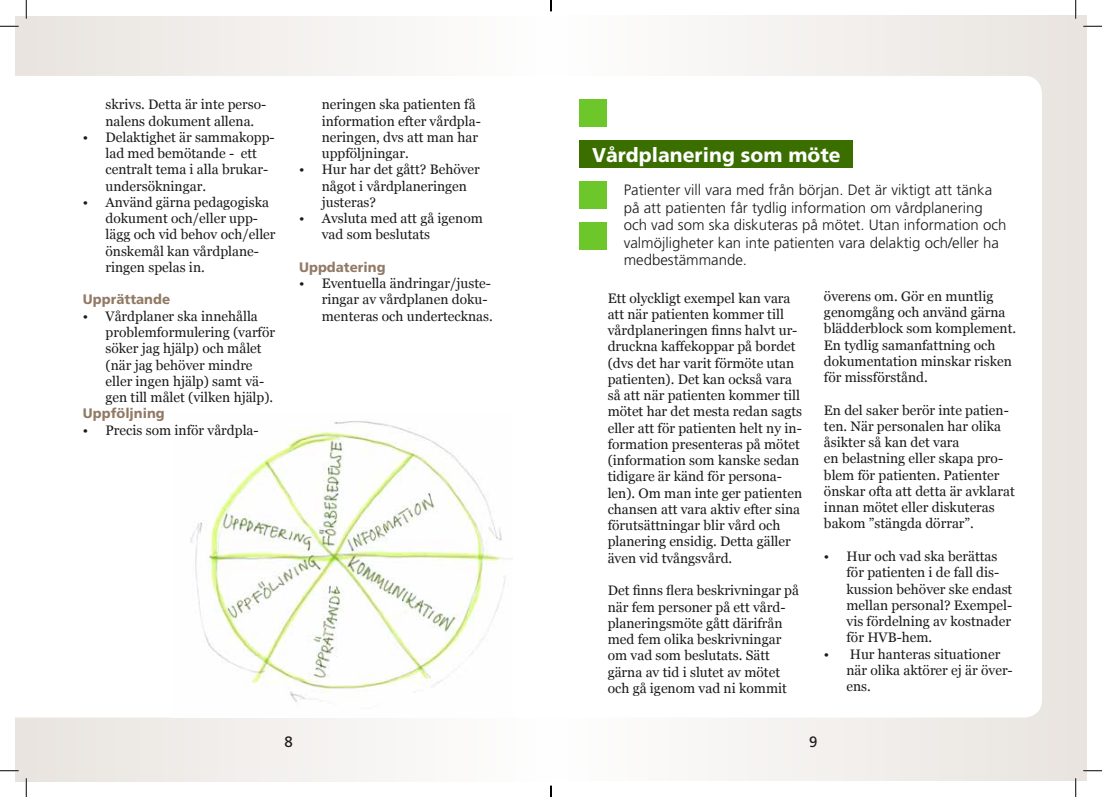
<style>
.page{position:relative;width:1102px;height:797px;background:#fff}
.page>*{position:absolute;margin:0;border:0;box-sizing:border-box;transform-origin:0 0}
.t1{font:800 20px "Frutiger SLLOTF";color:#fff}
.t2{font:300 15px/17.5px "Frutiger SLLOTF";color:#1b1a19}
.t3{font:15px "Frutiger SLLOTF";color:#1b1a19}
.t4{font:13.75px/16.2px "Georgia";color:#1b1a19}
.t5{font:800 13.75px "Frutiger SLLOTF";color:#917a65}
</style>
<div class="page">
<div style="left:16px;top:16px;width:535px;height:765px;background:linear-gradient(to right,#e9e4df,#fefefe)"></div>
<div style="left:551px;top:16px;width:535px;height:765px;background:linear-gradient(to right,#fefefe,#e9e4df)"></div>
<div style="left:522px;top:76px;width:519px;height:641px;background:#fff;border-radius:18px"></div>
<svg style="left:16px;top:76px;width:520px;height:641px"></svg>
<img style="left:172px;top:414px;width:340px;height:303px">
<div style="left:579px;top:99px;width:27px;height:27px;background:#6dc72a"></div>
<div style="left:579px;top:141px;width:273px;height:27px;background:#3a6f00"></div>
<div style="left:579px;top:181px;width:27px;height:28px;background:#6dc72a"></div>
<div style="left:579px;top:222px;width:27px;height:28px;background:#6dc72a"></div>
<svg style="left:0;top:25px;width:19px;height:2px"></svg>
<svg style="left:1083px;top:25px;width:18px;height:2px"></svg>
<svg style="left:0;top:770px;width:19px;height:1px"></svg>
<svg style="left:1083px;top:770px;width:18px;height:1px"></svg>
<svg style="left:25px;top:0;width:2px;height:19px"></svg>
<svg style="left:25px;top:778px;width:2px;height:19px"></svg>
<svg style="left:1074px;top:0;width:2px;height:19px"></svg>
<svg style="left:1074px;top:778px;width:2px;height:19px"></svg>
<svg style="left:550px;top:785px;width:1px;height:12px"></svg>
<p class="t4" style="left:105px;top:96px;width:162px">skrivs. Detta är inte perso&shy;nalens dokument allena.</p>
<p class="t4" style="left:105px;top:129px;width:171px;text-indent:-22px">• Delaktighet är sammakopp&shy;lad med bemötande - ett centralt tema i alla brukar&shy;undersökningar.</p>
<p class="t4" style="left:105px;top:194px;width:172px;text-indent:-22px">• Använd gärna pedagogiska dokument och/eller upp&shy;lägg och vid behov och/eller önskemål kan vårdplane&shy;ringen spelas in.</p>
<p class="t5" style="left:83px;top:291px;width:89px">Upprättande</p>
<p class="t4" style="left:105px;top:308px;width:171px;text-indent:-22px">• Vårdplaner ska innehålla problemformulering (varför söker jag hjälp) och målet (när jag behöver mindre eller ingen hjälp) samt vä&shy;gen till målet (vilken hjälp).</p>
<p class="t5" style="left:83px;top:405px;width:83px">Uppföljning</p>
<p class="t4" style="left:83px;top:421px;width:177px">• Precis som inför vårdpla-</p>
<p class="t4" style="left:322px;top:96px;width:160px">neringen ska patienten få information efter vårdpla&shy;neringen, dvs att man har uppföljningar.</p>
<p class="t4" style="left:322px;top:161px;width:160px;text-indent:-22px">• Hur har det gått? Behöver något i vårdplaneringen justeras?</p>
<p class="t4" style="left:322px;top:210px;width:163px;text-indent:-22px">• Avsluta med att gå igenom vad som beslutats</p>
<p class="t5" style="left:299px;top:259px;width:88px">Uppdatering</p>
<p class="t4" style="left:322px;top:275px;width:172px;text-indent:-22px">• Eventuella ändringar/juste&shy;ringar av vårdplanen doku&shy;menteras och undertecknas.</p>
<p class="t3" style="left:284px;top:733px;width:10px">8</p>
<h1 class="t1" style="left:592px;top:143px;width:250px">Vårdplanering som möte</h1>
<p class="t2" style="left:623px;top:181px;width:384px">Patienter vill vara med från början. Det är viktigt att tänka på att patienten får tydlig information om vårdplanering och vad som ska diskuteras på mötet. Utan information och valmöjligheter kan inte patienten vara delaktig och/eller ha medbestämmande.</p>
<p class="t4" style="left:607px;top:289px;width:196px">Ett olyckligt exempel kan vara att när patienten kommer till vårdplaneringen finns halvt ur&shy;druckna kaffekoppar på bordet (dvs det har varit förmöte utan patienten). Det kan också vara så att när patienten kommer till mötet har det mesta redan sagts eller att för patienten helt ny in&shy;formation presenteras på mötet (information som kanske sedan tidigare är känd för persona&shy;len). Om man inte ger patienten chansen att vara aktiv efter sina förutsättningar blir vård och planering ensidig. Detta gäller även vid tvångsvård.</p>
<p class="t4" style="left:607px;top:582px;width:193px">Det finns flera beskrivningar på när fem personer på ett vård&shy;planeringsmöte gått därifrån med fem olika beskrivningar om vad som beslutats. Sätt gärna av tid i slutet av mötet och gå igenom vad ni kommit</p>
<p class="t4" style="left:823px;top:288px;width:194px">överens om. Gör en muntlig genomgång och använd gärna blädderblock som komplement.<br>En tydlig samanfattning och dokumentation minskar risken för missförstånd.</p>
<p class="t4" style="left:823px;top:402px;width:192px">En del saker berör inte patien&shy;ten. När personalen har olika åsikter så kan det vara<br>en belastning eller skapa pro&shy;blem för patienten. Patienter önskar ofta att detta är avklarat innan mötet eller diskuteras bakom ”stängda dörrar”.</p>
<p class="t4" style="left:846px;top:548px;width:167px;text-indent:-22px">• Hur och vad ska berättas för patienten i de fall dis&shy;kussion behöver ske endast mellan personal? Exempel&shy;vis fördelning av kostnader för HVB-hem.</p>
<p class="t4" style="left:846px;top:645px;width:168px;text-indent:-22px">• Hur hanteras situationer när olika aktörer ej är över&shy;ens.</p>
<p class="t3" style="left:809px;top:733px;width:10px">9</p>
</div>
